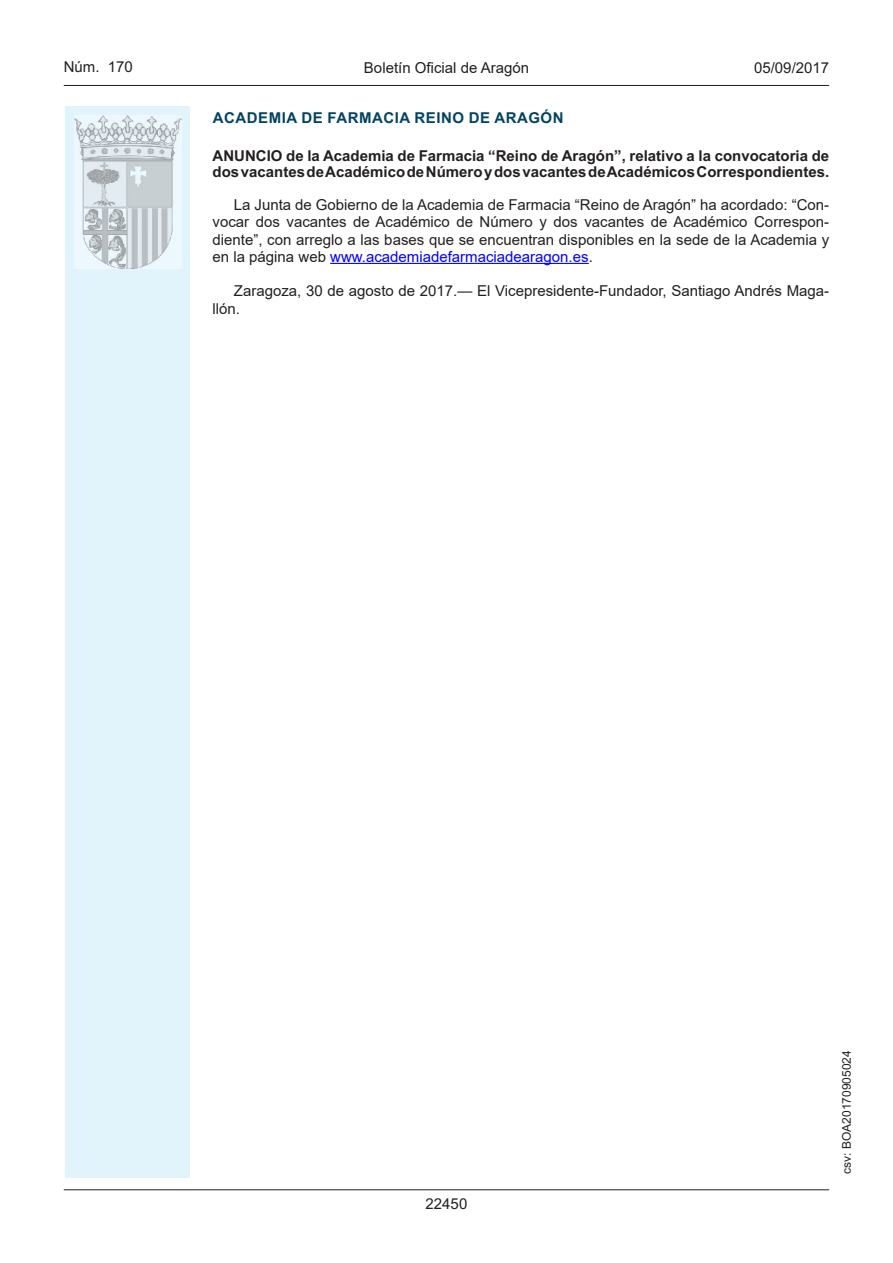
<style>
.page{position:relative;width:893px;height:1263px;background:#fff}
.page>*{position:absolute;margin:0;border:0;box-sizing:border-box;transform-origin:0 0}
.inicio_de_parrafo{font:15px/17.2px "Arial MT2";color:#231f20;text-align:justify}
.Titulo_text{font:700 15px/16.5px "Arial";color:#231f20}
.emisor_text{font:700 15px "Arial";letter-spacing:.035em;color:#004462}
.estilo_head-c{font:15px "Arial MT2";color:#231f20}
.estilo_head-d{font:15px "Arial";color:#231f20}
.estilo_head-i{font:15px "Arial";color:#231f20}
.numero_pagina{font:15px "Arial";color:#231f20}
.estilo_head-i-2{font:12px "Arial";color:#231f20}
.s1{color:#00f}
.s2{font-family:"Arial"}
</style>
<div class="page">
<hr style="left:64px;top:1189px;width:765px;height:1px;background:#231f20">
<hr style="left:64px;top:85px;width:765px;height:1px;background:#231f20">
<div style="left:65px;top:106px;width:125px;height:1072px;background:#e1f4fc"></div>
<img style="left:75px;top:115px;width:106px;height:153px">
<hr style="left:330px;top:263px;width:259px;height:1px;background:#00f">
<p class="estilo_head-i" style="left:64px;top:57px;width:71px">Núm. 170</p>
<p class="estilo_head-c" style="left:364px;top:57px;width:167px">Boletín Oficial de Aragón</p>
<p class="estilo_head-d" style="left:754px;top:57px;width:77px">05/09/2017</p>
<p class="emisor_text" style="left:213px;top:107px;width:352px">ACADEMIA DE FARMACIA REINO DE ARAGÓN</p>
<p class="Titulo_text" style="left:213px;top:147px;width:618px">ANUNCIO de la Academia de Farmacia “Reino de Aragón”, relativo a la convocatoria de dos vacantes de Académico de Número y dos vacantes de Académicos Correspondientes.</p>
<p class="inicio_de_parrafo" style="left:213px;top:196px;width:618px;text-indent:21px">La Junta de Gobierno de la Academia de Farmacia “Reino de Aragón” ha acordado: “Con&shy;vocar dos vacantes de Académico de Número y dos vacantes de Académico Correspon&shy;diente”, con arreglo a las bases que se encuentran disponibles en la sede de la Academia y en la página web <span class="s1">www.academiadefarmaciadearagon.es</span><span class="s2">.</span></p>
<p class="inicio_de_parrafo" style="left:213px;top:282px;width:618px;text-indent:21px">Zaragoza, 30 de agosto de 2017.— El Vicepresidente-Fundador, Santiago Andrés Maga&shy;llón.</p>
<p class="numero_pagina" style="left:426px;top:1193px;width:43px">22450</p>
<p class="estilo_head-i-2" style="left:838px;top:1174px;width:125px;rotate:-90deg">csv: BOA20170905024</p>
</div>
